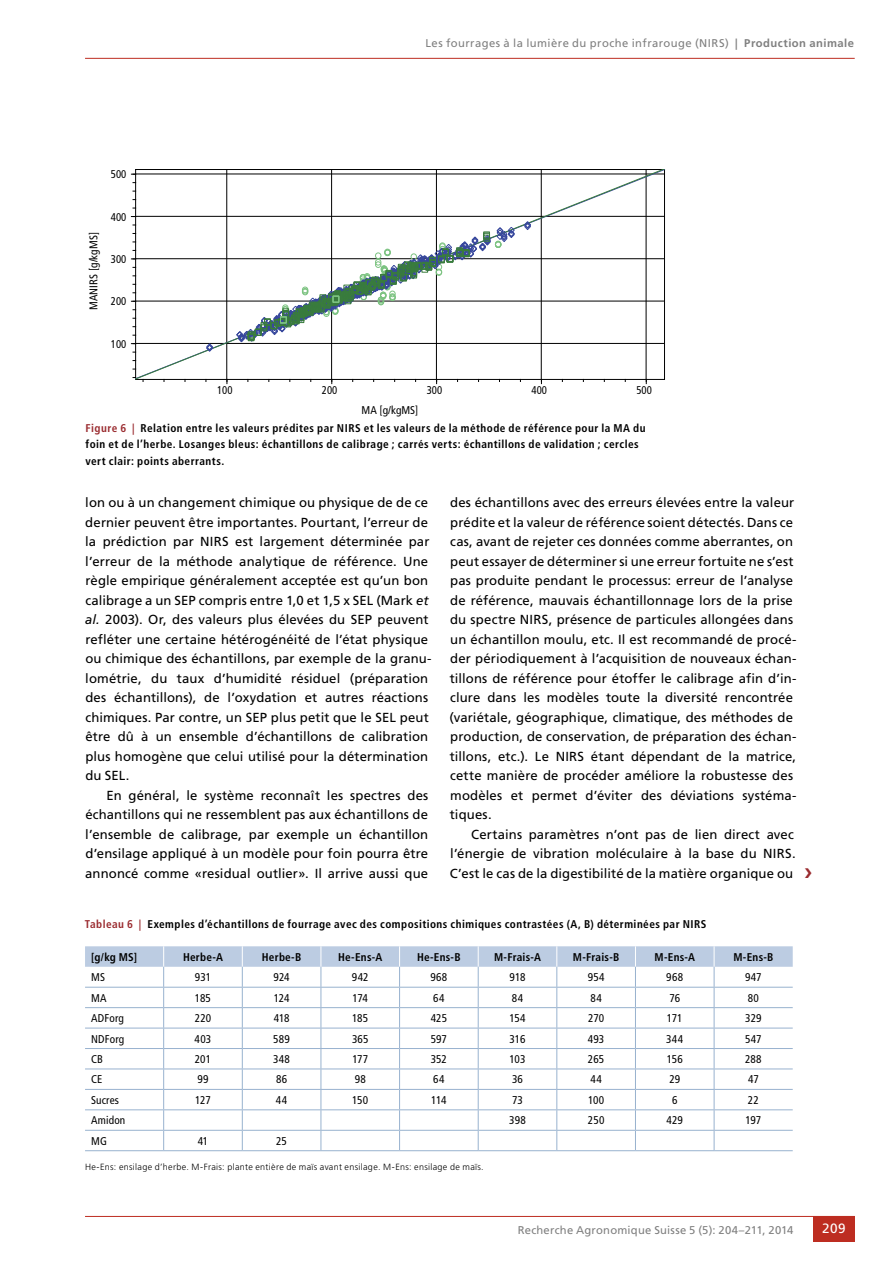
<style>
.page{position:relative;width:893px;height:1263px;background:#fff}
.page>*{position:absolute;margin:0;border:0;box-sizing:border-box;transform-origin:0 0}
.t1{font:13.5px "Frutiger LT Std";color:#fff}
.t2{font:13.2px/19.5px "Frutiger LT Std";letter-spacing:.01em;color:#000}
.t3{font:700 condensed 11.25px/17.9px "Frutiger LT Std";letter-spacing:.04em;color:#000}
.t4{font:condensed 11.25px "Frutiger LT Std";letter-spacing:.005em;color:#000}
.t5{font:11.25px "Frutiger LT Std";letter-spacing:.03em;color:#808080}
.t6{font:condensed 11.25px "Frutiger LT Std";letter-spacing:.005em;color:#000;scale:.95 1}
.t7{font:300 9px "Frutiger LT Std";letter-spacing:.035em;color:#000}
.s1{font-weight:700}
.s2{font-weight:400}
.s3{color:#9a2b2f}
.s4{font-style:italic}
</style>
<div class="page">
<hr style="left:85px;top:1216px;width:770px;height:1px;background:#bd2d21">
<div style="left:813px;top:1216px;width:42px;height:26px;background:#bd2d21"></div>
<hr style="left:85px;top:58px;width:770px;height:1px;background:#bd2d21">
<hr style="left:136px;top:379px;width:528px;height:1px;background:#000">
<hr style="left:664px;top:170px;width:1px;height:209px;background:#000">
<hr style="left:136px;top:169px;width:528px;height:1px;background:#000">
<hr style="left:135px;top:169px;width:1px;height:210px;background:#000">
<svg style="left:136px;top:170px;width:528px;height:209px"></svg>
<svg style="left:206px;top:343px;width:7px;height:9px"></svg>
<svg style="left:524px;top:221px;width:7px;height:9px"></svg>
<svg style="left:236px;top:227px;width:279px;height:115px"></svg>
<div style="left:280px;top:316px;width:7px;height:7px;border:1px solid #7cc381"></div>
<div style="left:280px;top:317px;width:7px;height:6px;border:1px solid #7cc381"></div>
<svg style="left:85px;top:946px;width:708px;height:204px"></svg>
<hr style="left:85px;top:1150px;width:79px;height:1px;background:#98b2cf">
<hr style="left:164px;top:1150px;width:78px;height:1px;background:#98b2cf">
<hr style="left:242px;top:1150px;width:79px;height:1px;background:#98b2cf">
<hr style="left:321px;top:1150px;width:79px;height:1px;background:#98b2cf">
<hr style="left:400px;top:1150px;width:78px;height:1px;background:#98b2cf">
<hr style="left:478px;top:1150px;width:79px;height:1px;background:#98b2cf">
<hr style="left:557px;top:1150px;width:78px;height:1px;background:#98b2cf">
<hr style="left:635px;top:1150px;width:79px;height:1px;background:#98b2cf">
<hr style="left:714px;top:1150px;width:79px;height:1px;background:#98b2cf">
<p class="t6" style="left:111px;top:168px;width:18px">500</p>
<p class="t4" style="left:87px;top:310px;width:79px;rotate:-90deg">MANIRS [g/kgMS]</p>
<p class="t6" style="left:111px;top:210px;width:18px">400</p>
<p class="t6" style="left:111px;top:252px;width:18px">300</p>
<p class="t6" style="left:111px;top:295px;width:18px">200</p>
<p class="t6" style="left:111px;top:337px;width:18px">100</p>
<p class="t5" style="left:425px;top:36px;width:430px">Les fourrages à la lumière du proche infrarouge (NIRS) <span class="s1">| Production animale</span></p>
<p class="t6" style="left:217px;top:384px;width:18px">100</p>
<p class="t6" style="left:322px;top:384px;width:18px">200</p>
<p class="t6" style="left:427px;top:384px;width:18px">300</p>
<p class="t6" style="left:532px;top:384px;width:18px">400</p>
<p class="t6" style="left:636px;top:384px;width:18px">500</p>
<p class="t3" style="left:86px;top:401px;width:561px;text-indent:276px"><span class="s2">MA [g/kgMS]<br></span><span class="s3">Figure 6 |</span> Relation entre les valeurs prédites par NIRS et les valeurs de la méthode de référence pour la MA du</p>
<p class="t3" style="left:85px;top:436px;width:555px;line-height:16.5px">foin et de l’herbe. Losanges bleus: échantillons de calibrage ; carrés verts: échantillons de validation ; cercles vert clair: points aberrants.</p>
<p class="t2" style="left:85px;top:493px;width:348px">lon ou à un changement chimique ou physique de de ce dernier peuvent être importantes. Pourtant, l’erreur de la prédiction par NIRS est largement déterminée par l’erreur de la méthode analytique de référence. Une règle empirique généralement acceptée est qu’un bon calibrage a un SEP compris entre 1,0 et 1,5 x SEL (Mark <span class="s4">et al.</span> 2003). Or, des valeurs plus élevées du SEP peuvent refléter une certaine hétérogénéité de l’état physique ou chimique des échantillons, par exemple de la granu&shy;lométrie, du taux d’humidité résiduel (préparation des échantillons), de l’oxydation et autres réactions chimiques. Par contre, un SEP plus petit que le SEL peut être dû à un ensemble d’échantillons de calibration plus homogène que celui utilisé pour la détermination du SEL.</p>
<p class="t2" style="left:85px;top:785px;width:345px;text-align:justify;text-indent:21px">En général, le système reconnaît les spectres des échantillons qui ne ressemblent pas aux échantillons de l’ensemble de calibrage, par exemple un échantillon d’ensilage appliqué à un modèle pour foin pourra être annoncé comme «residual outlier». Il arrive aussi que</p>
<p class="t2" style="left:450px;top:493px;width:348px">des échantillons avec des erreurs élevées entre la valeur prédite et la valeur de référence soient détectés. Dans ce cas, avant de rejeter ces données comme aberrantes, on peut essayer de déterminer si une erreur fortuite ne s’est pas produite pendant le processus: erreur de l’analyse de référence, mauvais échantillonnage lors de la prise du spectre NIRS, présence de particules allongées dans un échantillon moulu, etc. Il est recommandé de procé&shy;der périodiquement à l’acquisition de nouveaux échan&shy;tillons de référence pour étoffer le calibrage afin d’in&shy;clure dans les modèles toute la diversité rencontrée (variétale, géographique, climatique, des méthodes de production, de conservation, de préparation des échan&shy;tillons, etc.). Le NIRS étant dépendant de la matrice, cette manière de procéder améliore la robustesse des modèles et permet d’éviter des déviations systéma&shy;tiques.</p>
<p class="t2" style="left:450px;top:824px;width:347px;text-indent:21px">Certains paramètres n’ont pas de lien direct avec l’énergie de vibration moléculaire à la base du NIRS.<br>C’est le cas de la digestibilité de la matière organique ou</p>
<p class="t3" style="left:85px;top:915px;width:623px"><span class="s3">Tableau 6 |</span> Exemples d’échantillons de fourrage avec des compositions chimiques contrastées (A, B) déterminées par NIRS</p>
<p class="t3" style="left:91px;top:948px;width:48px">[g/kg MS]</p>
<p class="t3" style="left:183px;top:948px;width:41px">Herbe-A</p>
<p class="t3" style="left:262px;top:948px;width:41px">Herbe-B</p>
<p class="t3" style="left:338px;top:948px;width:46px">He-Ens-A</p>
<p class="t3" style="left:417px;top:948px;width:45px">He-Ens-B</p>
<p class="t3" style="left:494px;top:948px;width:49px">M-Frais-A</p>
<p class="t3" style="left:573px;top:948px;width:48px">M-Frais-B</p>
<p class="t3" style="left:654px;top:948px;width:42px">M-Ens-A</p>
<p class="t3" style="left:733px;top:948px;width:42px">M-Ens-B</p>
<p class="t4" style="left:91px;top:971px;width:15px">MS</p>
<p class="t4" style="left:195px;top:971px;width:18px">931</p>
<p class="t4" style="left:274px;top:971px;width:18px">924</p>
<p class="t4" style="left:352px;top:971px;width:18px">942</p>
<p class="t4" style="left:430px;top:971px;width:18px">968</p>
<p class="t4" style="left:509px;top:971px;width:17px">918</p>
<p class="t4" style="left:588px;top:971px;width:18px">954</p>
<p class="t4" style="left:666px;top:971px;width:18px">968</p>
<p class="t4" style="left:745px;top:971px;width:18px">947</p>
<p class="t4" style="left:91px;top:991px;width:17px">MA</p>
<p class="t4" style="left:195px;top:991px;width:18px">185</p>
<p class="t4" style="left:274px;top:991px;width:17px">124</p>
<p class="t4" style="left:353px;top:991px;width:17px">174</p>
<p class="t4" style="left:433px;top:991px;width:13px">64</p>
<p class="t4" style="left:512px;top:991px;width:13px">84</p>
<p class="t4" style="left:591px;top:991px;width:13px">84</p>
<p class="t4" style="left:669px;top:991px;width:12px">76</p>
<p class="t4" style="left:748px;top:991px;width:13px">80</p>
<p class="t4" style="left:91px;top:1012px;width:35px">ADForg</p>
<p class="t4" style="left:195px;top:1012px;width:18px">220</p>
<p class="t4" style="left:274px;top:1012px;width:17px">418</p>
<p class="t4" style="left:352px;top:1012px;width:18px">185</p>
<p class="t4" style="left:431px;top:1012px;width:18px">425</p>
<p class="t4" style="left:509px;top:1012px;width:18px">154</p>
<p class="t4" style="left:588px;top:1012px;width:18px">270</p>
<p class="t4" style="left:667px;top:1012px;width:17px">171</p>
<p class="t4" style="left:745px;top:1012px;width:18px">329</p>
<p class="t4" style="left:91px;top:1032px;width:35px">NDForg</p>
<p class="t4" style="left:195px;top:1032px;width:18px">403</p>
<p class="t4" style="left:273px;top:1032px;width:18px">589</p>
<p class="t4" style="left:352px;top:1032px;width:18px">365</p>
<p class="t4" style="left:431px;top:1032px;width:18px">597</p>
<p class="t4" style="left:510px;top:1032px;width:17px">316</p>
<p class="t4" style="left:588px;top:1032px;width:18px">493</p>
<p class="t4" style="left:666px;top:1032px;width:18px">344</p>
<p class="t4" style="left:745px;top:1032px;width:18px">547</p>
<p class="t4" style="left:91px;top:1052px;width:13px">CB</p>
<p class="t4" style="left:195px;top:1052px;width:18px">201</p>
<p class="t4" style="left:273px;top:1052px;width:18px">348</p>
<p class="t4" style="left:352px;top:1052px;width:17px">177</p>
<p class="t4" style="left:431px;top:1052px;width:18px">352</p>
<p class="t4" style="left:509px;top:1052px;width:18px">103</p>
<p class="t4" style="left:588px;top:1052px;width:18px">265</p>
<p class="t4" style="left:667px;top:1052px;width:18px">156</p>
<p class="t4" style="left:745px;top:1052px;width:18px">288</p>
<p class="t4" style="left:91px;top:1073px;width:13px">CE</p>
<p class="t4" style="left:197px;top:1073px;width:13px">99</p>
<p class="t4" style="left:276px;top:1073px;width:13px">86</p>
<p class="t4" style="left:355px;top:1073px;width:13px">98</p>
<p class="t4" style="left:433px;top:1073px;width:13px">64</p>
<p class="t4" style="left:512px;top:1073px;width:12px">36</p>
<p class="t4" style="left:590px;top:1073px;width:13px">44</p>
<p class="t4" style="left:669px;top:1073px;width:12px">29</p>
<p class="t4" style="left:748px;top:1073px;width:12px">47</p>
<p class="t4" style="left:91px;top:1093px;width:30px">Sucres</p>
<p class="t4" style="left:195px;top:1093px;width:17px">127</p>
<p class="t4" style="left:276px;top:1093px;width:13px">44</p>
<p class="t4" style="left:352px;top:1093px;width:18px">150</p>
<p class="t4" style="left:431px;top:1093px;width:17px">114</p>
<p class="t4" style="left:512px;top:1093px;width:12px">73</p>
<p class="t4" style="left:588px;top:1093px;width:18px">100</p>
<p class="t4" style="left:672px;top:1093px;width:7px">6</p>
<p class="t4" style="left:748px;top:1093px;width:12px">22</p>
<p class="t4" style="left:91px;top:1114px;width:36px">Amidon</p>
<p class="t4" style="left:509px;top:1114px;width:18px">398</p>
<p class="t4" style="left:588px;top:1114px;width:18px">250</p>
<p class="t4" style="left:667px;top:1114px;width:18px">429</p>
<p class="t4" style="left:745px;top:1114px;width:17px">197</p>
<p class="t4" style="left:91px;top:1134px;width:17px">MG</p>
<p class="t4" style="left:198px;top:1134px;width:12px">41</p>
<p class="t4" style="left:276px;top:1134px;width:12px">25</p>
<p class="t7" style="left:85px;top:1161px;width:400px">He-Ens: ensilage d’herbe. M-Frais: plante entière de maïs avant ensilage. M-Ens: ensilage de maïs.</p>
<p class="t5" style="left:518px;top:1223px;width:277px">Recherche Agronomique Suisse 5 (5): 204–211, 2014</p>
<p class="t1" style="left:822px;top:1221px;width:25px">209</p>
</div>
